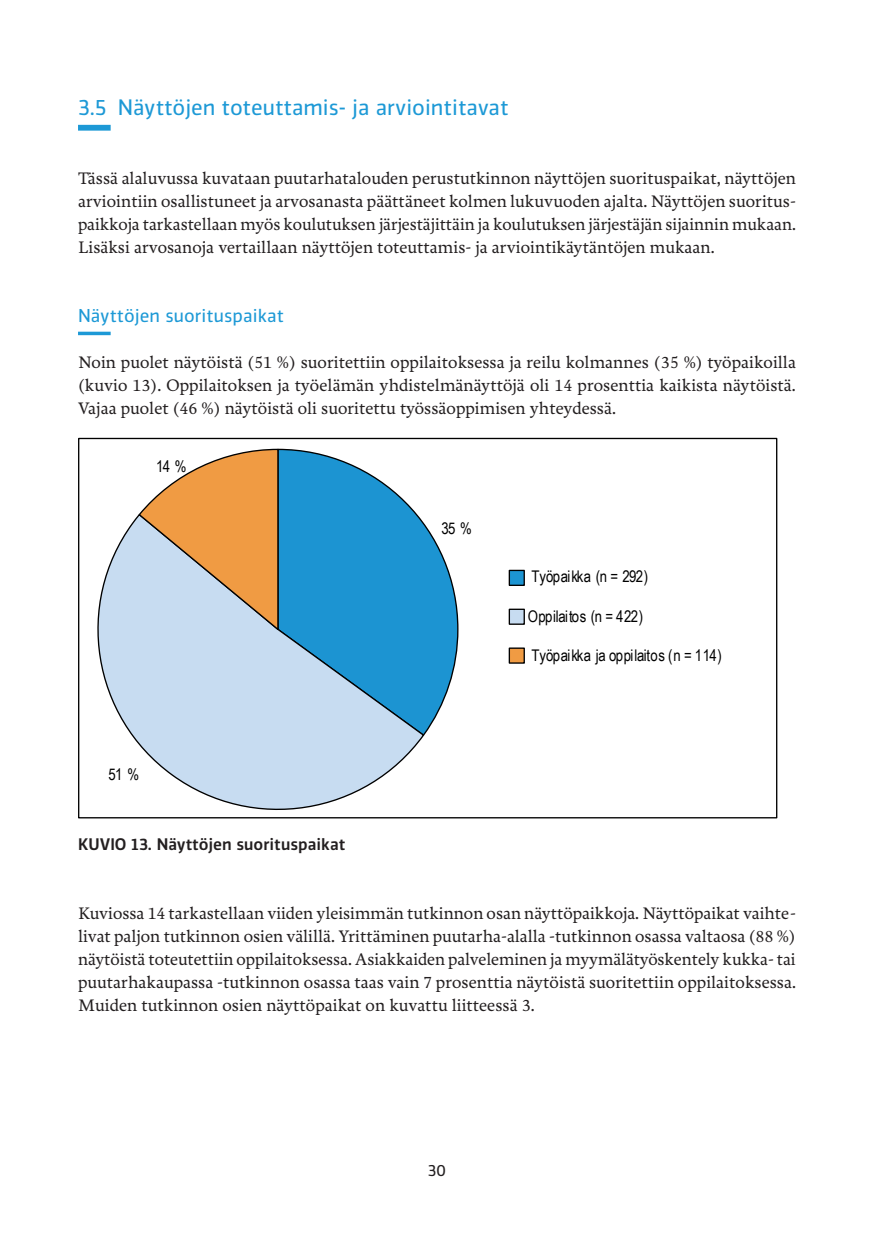
<style>
.page{position:relative;width:874px;height:1241px;background:#fff}
.page>*{position:absolute;margin:0;border:0;box-sizing:border-box;transform-origin:0 0}
._176_x_250_-_Otsikko{font:21px "Vinkel";color:#1d99d6}
._176_x_250_-_Otsikko-2{font:17.5px "Vinkel";letter-spacing:.005em;color:#1d99d6}
._176_x_250_-_LEIPÄi{font:500 17.32px/22.9px "Freya";letter-spacing:.005em;color:#231f20;text-align:justify}
.t1{font:16.1px "Arial Narrow";letter-spacing:-.015em;color:#000}
.Kuvateksti{font:500 15.75px "Vinkel";color:#231f20}
.t2{font:15.4px "Vinkel";color:#231f20}
</style>
<div class="page">
<div style="left:78px;top:125px;width:33px;height:6px;background:#1d99d6"></div>
<svg style="left:78px;top:331px;width:33px;height:4px"></svg>
<svg style="left:279px;top:448px;width:180px;height:286px"></svg>
<svg style="left:97px;top:512px;width:328px;height:298px;background:#99c8e6"></svg>
<svg style="left:137px;top:448px;width:142px;height:184px;background:#ddb78f"></svg>
<div style="left:509px;top:570px;width:15px;height:15px;background:#1c94d2"></div>
<div style="left:508px;top:569px;width:16px;height:17px;border:1px solid #000"></div>
<div style="left:509px;top:609px;width:15px;height:15px;background:#c7dcf1"></div>
<div style="left:508px;top:608px;width:16px;height:16px;border:1px solid #000"></div>
<div style="left:509px;top:648px;width:15px;height:15px;background:#f09b43"></div>
<div style="left:508px;top:647px;width:16px;height:16px;border:1px solid #000"></div>
<p class="_176_x_250_-_Otsikko" style="left:78px;top:93px;width:432px">3.5 Näyttöjen toteuttamis- ja arviointitavat</p>
<p class="_176_x_250_-_LEIPÄi" style="left:78px;top:167px;width:719px">Tässä alaluvussa kuvataan puutarhatalouden perustutkinnon näyttöjen suorituspaikat, näyttöjen arviointiin osallistuneet ja arvosanasta päättäneet kolmen lukuvuoden ajalta. Näyttöjen suoritus&shy;paikkoja tarkastellaan myös koulutuksen järjestäjittäin ja koulutuksen järjestäjän sijainnin mukaan.<br>Lisäksi arvosanoja vertaillaan näyttöjen toteuttamis- ja arviointikäytäntöjen mukaan.</p>
<p class="_176_x_250_-_Otsikko-2" style="left:78px;top:303px;width:207px">Näyttöjen suorituspaikat</p>
<p class="_176_x_250_-_LEIPÄi" style="left:78px;top:351px;width:719px">Noin puolet näytöistä (51 %) suoritettiin oppilaitoksessa ja reilu kolmannes (35 %) työpaikoilla (kuvio 13). Oppilaitoksen ja työelämän yhdistelmänäyttöjä oli 14 prosenttia kaikista näytöistä.<br>Vajaa puolet (46 %) näytöistä oli suoritettu työssäoppimisen yhteydessä.</p>
<p class="t1" style="left:156px;top:454px;width:32px">14 %</p>
<p class="t1" style="left:108px;top:762px;width:32px">51 %</p>
<p class="Kuvateksti" style="left:78px;top:834px;width:269px">KUVIO 13. Näyttöjen suorituspaikat</p>
<p class="t1" style="left:441px;top:517px;width:32px">35 %</p>
<p class="t1" style="left:531px;top:565px;width:118px">Työpaikka (n = 292)</p>
<p class="t1" style="left:527px;top:604px;width:117px">Oppilaitos (n = 422)</p>
<p class="t1" style="left:531px;top:643px;width:192px">Työpaikka ja oppilaitos (n = 114)</p>
<p class="_176_x_250_-_LEIPÄi" style="left:78px;top:902px;width:719px">Kuviossa 14 tarkastellaan viiden yleisimmän tutkinnon osan näyttöpaikkoja. Näyttöpaikat vaihte&shy;livat paljon tutkinnon osien välillä. Yrittäminen puutarha-alalla -tutkinnon osassa valtaosa (88 %) näytöistä toteutettiin oppilaitoksessa. Asiakkaiden palveleminen ja myymälätyöskentely kukka- tai puutarhakaupassa -tutkinnon osassa taas vain 7 prosenttia näytöistä suoritettiin oppilaitoksessa.<br>Muiden tutkinnon osien näyttöpaikat on kuvattu liitteessä 3.</p>
<p class="t2" style="left:428px;top:1159px;width:20px">30</p>
</div>
